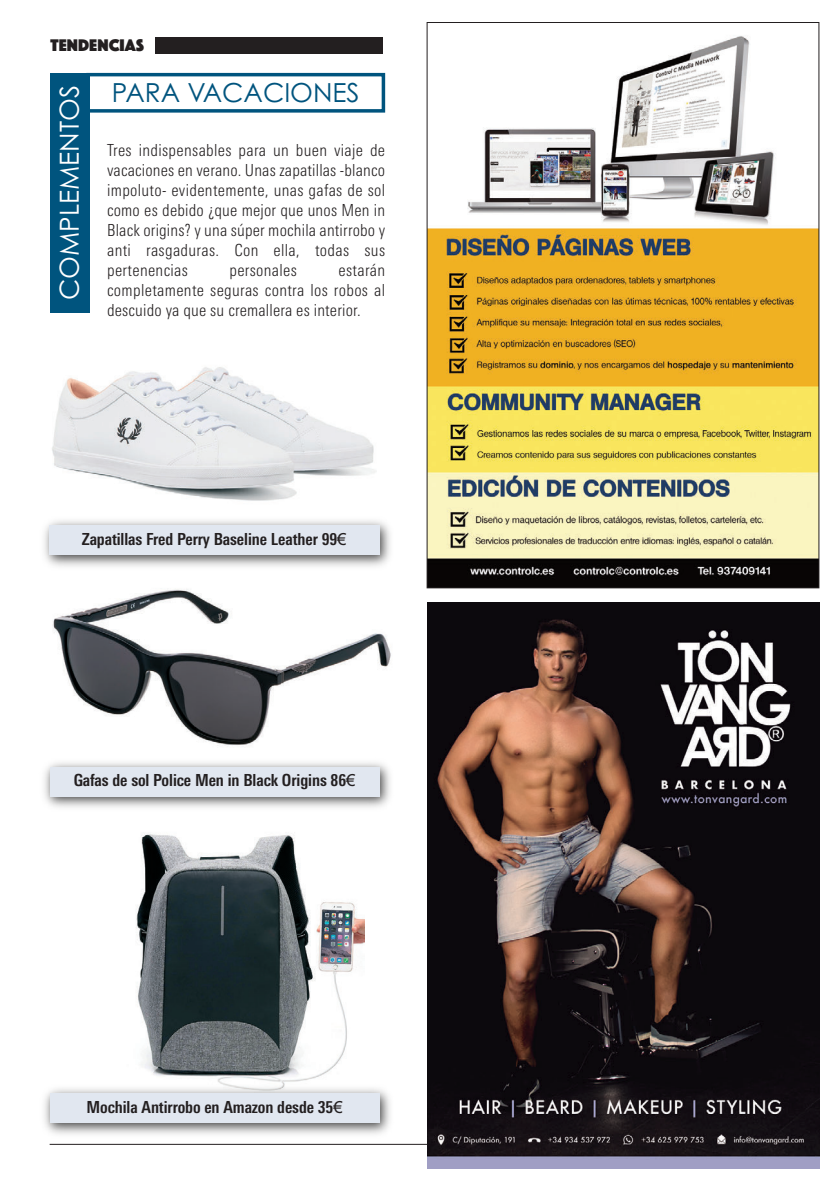
<style>
.page{position:relative;width:834px;height:1191px;background:#fff}
.page>*{position:absolute;margin:0;border:0;box-sizing:border-box;transform-origin:0 0}
.t1{font:26.25px "Century Gothic";color:#00547e}
.t2{font:26.25px "Century Gothic";color:#fff}
.t3{font:17.5px "Phosphate Solid";letter-spacing:.005em;color:#231f20}
.t4{font:300 condensed 16.62px/19.9px "Linotype Univers";letter-spacing:.02em;color:#231f20;text-align:justify}
.t5{font:700 condensed 16.62px "Linotype Univers";letter-spacing:-.005em;color:#231f20}
.s1{font-family:"Arial";font-weight:400;font-stretch:normal}
</style>
<div class="page">
<hr style="left:50px;top:1144px;width:734px;height:1px;background:#231f20">
<div style="left:155px;top:37px;width:227px;height:16px;background:#231f20"></div>
<img style="left:429px;top:36px;width:388px;height:550px">
<img style="left:427px;top:603px;width:392px;height:565px">
<img style="left:136px;top:832px;width:228px;height:249px">
<img style="left:52px;top:367px;width:324px;height:134px">
<div style="left:86px;top:73px;width:299px;height:40px;border:4px solid #00547e"></div>
<div style="left:50px;top:73px;width:40px;height:239px;background:#00547e"></div>
<img style="left:52px;top:589px;width:339px;height:157px">
<img style="left:44px;top:1081px;width:346px;height:54px">
<div style="left:50px;top:1093px;width:329px;height:29px;background:#e1e7f0"></div>
<img style="left:44px;top:762px;width:346px;height:46px">
<div style="left:50px;top:766px;width:329px;height:30px;background:#e1e7f0"></div>
<img style="left:44px;top:520px;width:346px;height:47px">
<div style="left:49px;top:525px;width:330px;height:30px;background:#e1e7f0"></div>
<p class="t3" style="left:50px;top:39px;width:95px">TENDENCIAS</p>
<p class="t1" style="left:112px;top:77px;width:249px">PARA VACACIONES</p>
<p class="t2" style="left:54px;top:300px;width:216px;rotate:-90deg">COMPLEMENTOS</p>
<p class="t4" style="left:107px;top:142px;width:279px">Tres indispensables para un buen viaje de vacaciones en verano. Unas zapatillas -blanco impoluto- evidentemente, unas gafas de sol como es debido ¿que mejor que unos Men in Black origins? y una súper mochila antirrobo y anti rasgaduras. Con ella, todas sus pertenencias</p>
<p class="t4" style="left:107px;top:261px;width:279px;text-indent:231px">estarán completamente seguras contra los robos al descuido ya que su cremallera es interior.</p>
<p class="t4" style="left:229px;top:261px;width:69px">personales</p>
<p class="t5" style="left:82px;top:533px;width:266px">Zapatillas Fred Perry Baseline Leather 99<span class="s1">€</span></p>
<p class="t5" style="left:74px;top:774px;width:283px">Gafas de sol Police Men in Black Origins 86<span class="s1">€</span></p>
<p class="t5" style="left:86px;top:1100px;width:258px">Mochila Antirrobo en Amazon desde 35<span class="s1">€</span></p>
</div>
